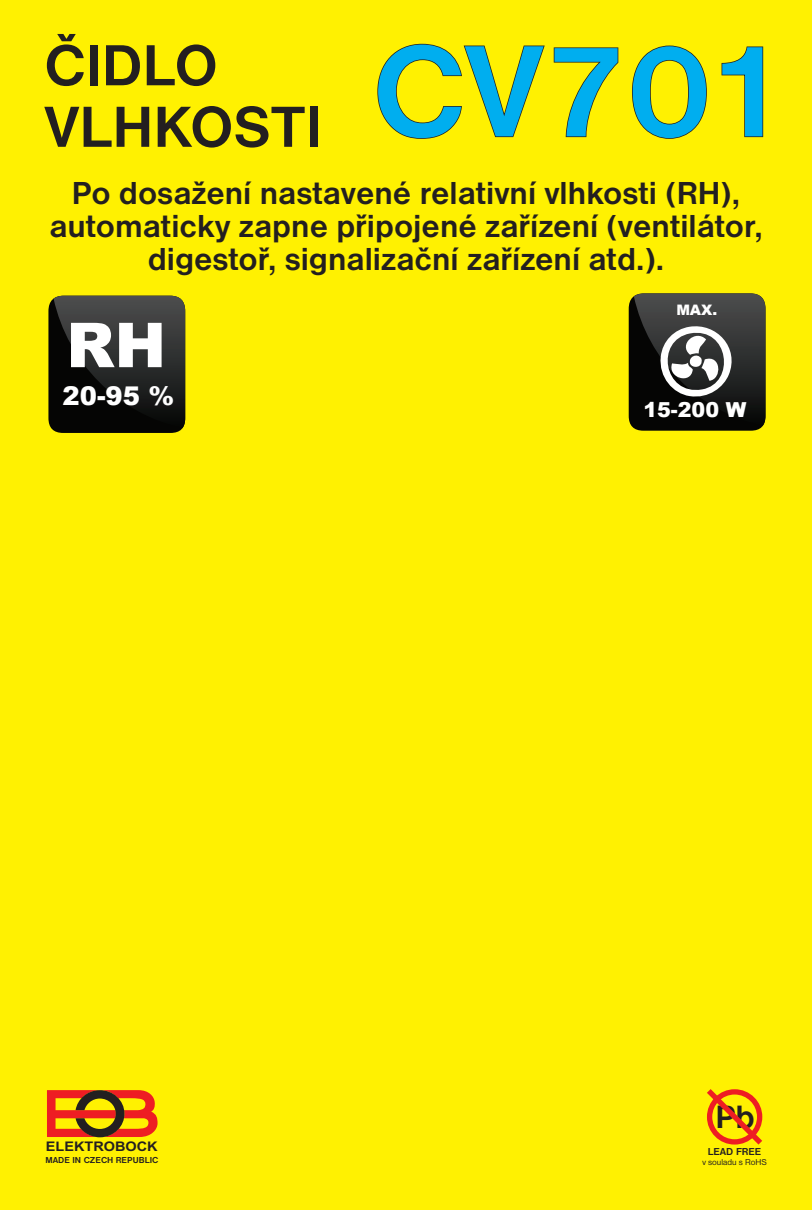
<style>
.page{position:relative;width:812px;height:1210px;background:#fff}
.page>*{position:absolute;margin:0;border:0;box-sizing:border-box;transform-origin:0 0}
.t1{font:700 135px "Nimbus Sans DOT";color:#00aeef}
.t2{font:900 61.8px "Arial";color:#fff}
.t3{font:700 60px/61.5px "Nimbus Sans DOT";color:#231f20}
.t4{font:700 33.6px "Nimbus Sans DOT";color:#231f20}
.t5{font:700 33px/33px "Nimbus Sans DOT";color:#231f20;text-align:center}
.t6{font:900 25.8px "Arial";color:#fff}
.t7{font:900 20.7px "Arial";color:#fff}
.t8{font:900 14.4px "Arial";color:#fff}
.t9{font:700 13.2px "Arial";color:#231f20;scale:1.09 1}
.t10{font:700 10.5px "Nimbus Sans DOT";color:#231f20}
.t11{font:700 9px "Nimbus Sans DOT";letter-spacing:.01em;color:#231f20}
.t12{font:8.7px "Nimbus Sans DOT";color:#231f20}
.s1{color:#231f20}
</style>
<div class="page">
<div style="left:0;top:0;width:811px;height:1210px;background:#fff101"></div>
<svg style="left:707px;top:1089px;width:55px;height:55px"></svg>
<svg style="left:47px;top:1090px;width:110px;height:47px"></svg>
<div style="left:628px;top:293px;width:137px;height:138px;background:#050504;border-radius:15px"></div>
<svg style="left:633px;top:293px;width:132px;height:133px"></svg>
<div style="left:48px;top:296px;width:137px;height:137px;background:#050504;border-radius:15px"></div>
<svg style="left:54px;top:296px;width:131px;height:132px"></svg>
<h3 class="t3" style="left:44px;top:38px;width:279px">ČIDLO<br>VLHKOSTI</h3>
<p class="t5" style="left:49px;top:179px;width:714px">Po dosažení nastavené relativní vlhkosti (RH), automaticky zapne připojené zařízení (ventilátor, digestoř, signalizační zařízení atd.).</p>
<h1 class="t1" style="left:372px;top:43px;width:417px"><span class="s1">C</span>V701</h1>
<h2 class="t2" style="left:66px;top:299px;width:101px">RH</h2>
<p class="t6" style="left:63px;top:376px;width:113px">20-95 %</p>
<p class="t9" style="left:46px;top:1138px;width:104px">ELEKTROBOCK</p>
<p class="t11" style="left:45px;top:1156px;width:115px">MADE IN CZECH REPUBLIC</p>
<p class="t8" style="left:676px;top:299px;width:42px">MAX.</p>
<p class="t7" style="left:643px;top:394px;width:105px">15-200 W</p>
<p class="t4" style="left:715px;top:1105px;width:41px">Pb</p>
<p class="t10" style="left:707px;top:1147px;width:55px">LEAD FREE</p>
<p class="t12" style="left:702px;top:1159px;width:66px">v souladu s RoHS</p>
</div>
